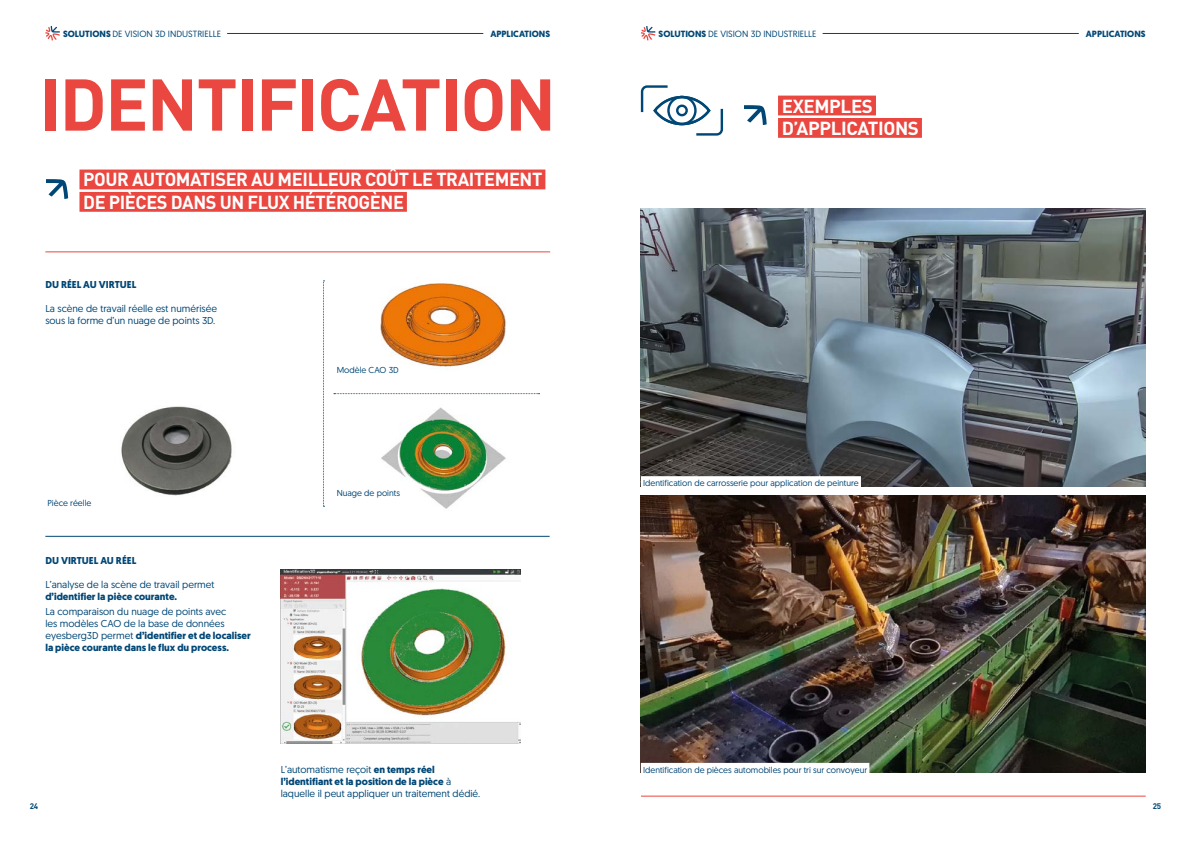
<style>
.page{position:relative;width:1191px;height:842px;background:#fff}
.page>*{position:absolute;margin:0;border:0;box-sizing:border-box;transform-origin:0 0}
.t1{font:700 72px "DIN Pro";letter-spacing:-.025em;color:#e9473f}
.t2{font:700 18.7px/22.4px "DIN Pro";letter-spacing:-.02em;color:#fff}
.t3{font:10px/12px "Geomanist";color:#004776}
.t4{font:700 10px "Geomanist";color:#004776}
.t5{font:9px "Geomanist";color:#004776}
.t6{font:700 9px "Geomanist";color:#004776}
.LegendePhoto{font:8.7px "Geomanist";color:#004776}
.t7{font:700 8px "DIN Pro";color:#004776}
.s1{font-weight:700}
</style>
<div class="page">
<img style="left:641px;top:496px;width:504px;height:277px">
<img style="left:381px;top:407px;width:125px;height:102px">
<img style="left:380px;top:283px;width:126px;height:84px">
<img style="left:121px;top:406px;width:111px;height:90px">
<img style="left:281px;top:569px;width:239px;height:174px">
<img style="left:641px;top:209px;width:504px;height:277px">
<svg style="left:641px;top:26px;width:14px;height:14px"></svg>
<svg style="left:45px;top:26px;width:15px;height:14px"></svg>
<hr style="left:227px;top:33px;width:256px;height:1px;background:#004776">
<hr style="left:822px;top:33px;width:256px;height:1px;background:#004776">
<hr style="left:641px;top:796px;width:504px;height:1px;background:#e9473f">
<hr style="left:45px;top:251px;width:505px;height:1px;background:#e9473f">
<hr style="left:45px;top:536px;width:504px;height:1px;background:#004776">
<svg style="left:323px;top:281px;width:1px;height:226px"></svg>
<svg style="left:334px;top:393px;width:205px;height:1px"></svg>
<svg style="left:641px;top:85px;width:82px;height:51px"></svg>
<div style="left:778px;top:96px;width:98px;height:19px;background:#e9473f"></div>
<div style="left:778px;top:118px;width:144px;height:20px;background:#e9473f"></div>
<svg style="left:744px;top:105px;width:22px;height:20px"></svg>
<div style="left:79px;top:170px;width:466px;height:19px;background:#e9473f"></div>
<div style="left:79px;top:192px;width:328px;height:20px;background:#e9473f"></div>
<svg style="left:46px;top:179px;width:22px;height:20px"></svg>
<div style="left:334px;top:486px;width:68px;height:14px;background:#fff"></div>
<div style="left:334px;top:363px;width:67px;height:14px;background:#fff"></div>
<div style="left:641px;top:476px;width:220px;height:14px;background:#fff"></div>
<div style="left:641px;top:763px;width:228px;height:14px;background:#fff"></div>
<p class="t5" style="left:63px;top:28px;width:159px"><span class="s1">SOLUTIONS</span> DE VISION 3D INDUSTRIELLE</p>
<p class="t5" style="left:658px;top:28px;width:159px"><span class="s1">SOLUTIONS</span> DE VISION 3D INDUSTRIELLE</p>
<p class="t6" style="left:490px;top:28px;width:61px">APPLICATIONS</p>
<p class="t6" style="left:1085px;top:28px;width:61px">APPLICATIONS</p>
<p class="t1" style="left:40px;top:45px;width:518px">IDENTIFICATION</p>
<p class="t2" style="left:83px;top:166px;width:461px">POUR AUTOMATISER AU MEILLEUR COÛT LE TRAITEMENT<br>DE PIÈCES DANS UN FLUX HÉTÉROGÈNE</p>
<p class="t4" style="left:45px;top:278px;width:92px">DU RÉEL AU VIRTUEL</p>
<p class="t3" style="left:45px;top:302px;width:173px">La scène de travail réelle est numérisée sous la forme d’un nuage de points 3D.</p>
<p class="LegendePhoto" style="left:337px;top:364px;width:64px">Modèle CAO 3D</p>
<p class="LegendePhoto" style="left:48px;top:498px;width:45px">Pièce réelle</p>
<p class="t4" style="left:45px;top:554px;width:92px">DU VIRTUEL AU RÉEL</p>
<p class="t3" style="left:45px;top:578px;width:171px">L’analyse de la scène de travail permet <span class="s1">d’identifier la pièce courante.</span></p>
<p class="t3" style="left:45px;top:605px;width:207px">La comparaison du nuage de points avec<br>les modèles CAO de la base de données eyesberg3D permet <span class="s1">d’identifier et de localiser la pièce courante dans le flux du process.</span></p>
<p class="LegendePhoto" style="left:337px;top:487px;width:65px">Nuage de points</p>
<p class="t3" style="left:281px;top:763px;width:201px">L’automatisme reçoit <span class="s1">en temps réel l’identifiant et la position de la pièce</span> à laquelle il peut appliquer un traitement dédié.</p>
<p class="t2" style="left:782px;top:92px;width:139px">EXEMPLES<br>D’APPLICATIONS</p>
<p class="LegendePhoto" style="left:643px;top:477px;width:217px">Identification de carrosserie pour application de peinture</p>
<p class="LegendePhoto" style="left:643px;top:764px;width:226px">Identification de pièces automobiles pour tri sur convoyeur</p>
<p class="t7" style="left:30px;top:800px;width:10px">24</p>
<p class="t7" style="left:1152px;top:800px;width:10px">25</p>
</div>
